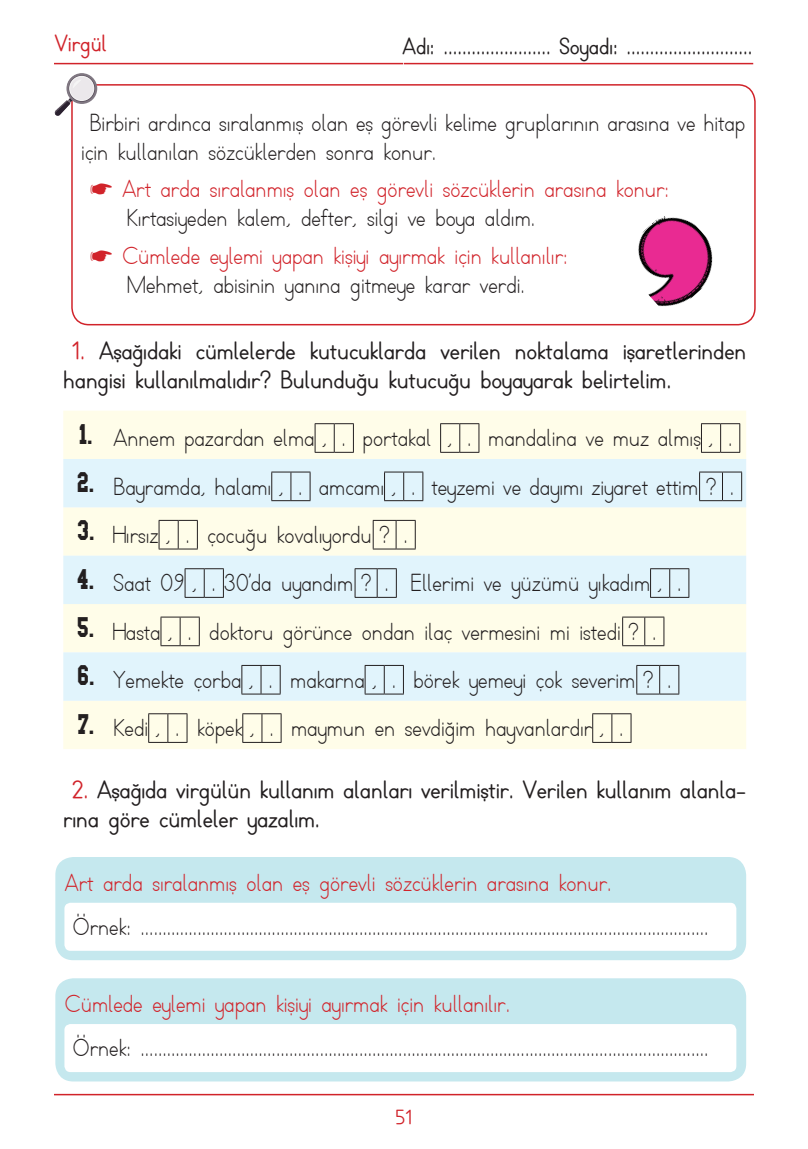
<style>
.page{position:relative;width:808px;height:1149px;background:#fff}
.page>*{position:absolute;margin:0;border:0;box-sizing:border-box;transform-origin:0 0}
.t1{font:24px/28.8px "TTKB Dik Temel Abece";color:#231f20}
.KUTU_İÇİ{font:700 24px/28.8px "TTKB Dik Temel Abece";letter-spacing:-.005em;color:#231f20}
.t2{font:24px "TTKB Dik Temel Abece";color:#d1232a}
.t3{font:24px "Blockbusted";color:#231f20}
.t4{font:700 22.5px "TTKB Dik Temel Abece";color:#231f20}
.Üst_Başlık{font:700 22.5px "TTKB Dik Temel Abece";color:#d1232a}
.t5{font:700 19.5px "TTKB Dik Temel Abece";color:#d1232a}
.s1{color:#d1232a}
</style>
<div class="page">
<hr style="left:54px;top:63px;width:349px;height:1px;background:#d1232a">
<hr style="left:404px;top:63px;width:349px;height:1px;background:#d1232a">
<hr style="left:54px;top:1093px;width:700px;height:1px;background:#d1232a">
<div style="left:71px;top:84px;width:685px;height:241px;border:2px solid #d1232a;border-radius:17px"></div>
<svg style="left:54px;top:73px;width:43px;height:43px"></svg>
<div style="left:63px;top:411px;width:683px;height:337px;background:#fffde9"></div>
<svg style="left:63px;top:459px;width:683px;height:241px;background:#ecf7f3"></svg>
<svg style="left:315px;top:423px;width:39px;height:30px"></svg>
<svg style="left:440px;top:423px;width:40px;height:30px"></svg>
<svg style="left:701px;top:423px;width:39px;height:30px"></svg>
<svg style="left:271px;top:471px;width:40px;height:30px"></svg>
<svg style="left:384px;top:471px;width:39px;height:30px"></svg>
<svg style="left:699px;top:471px;width:43px;height:30px"></svg>
<svg style="left:159px;top:520px;width:39px;height:29px"></svg>
<svg style="left:373px;top:520px;width:43px;height:29px"></svg>
<svg style="left:185px;top:568px;width:39px;height:29px"></svg>
<svg style="left:355px;top:568px;width:42px;height:29px"></svg>
<svg style="left:650px;top:568px;width:39px;height:29px"></svg>
<svg style="left:161px;top:616px;width:39px;height:30px"></svg>
<svg style="left:622px;top:616px;width:42px;height:30px"></svg>
<svg style="left:241px;top:664px;width:40px;height:30px"></svg>
<svg style="left:365px;top:664px;width:39px;height:30px"></svg>
<svg style="left:636px;top:664px;width:43px;height:30px"></svg>
<svg style="left:148px;top:713px;width:40px;height:29px"></svg>
<svg style="left:242px;top:713px;width:40px;height:29px"></svg>
<svg style="left:592px;top:713px;width:40px;height:29px"></svg>
<div style="left:55px;top:856px;width:691px;height:103px;background:#c5e8ee;border-radius:18px"></div>
<div style="left:64px;top:902px;width:672px;height:48px;background:#fff;border-radius:6px"></div>
<div style="left:55px;top:977px;width:691px;height:104px;background:#c5e8ee;border-radius:18px"></div>
<div style="left:64px;top:1023px;width:672px;height:48px;background:#fff;border-radius:6px"></div>
<img style="left:638px;top:216px;width:75px;height:91px">
<p class="Üst_Başlık" style="left:55px;top:29px;width:54px">Virgül</p>
<p class="t4" style="left:402px;top:32px;width:351px">Adı: ....................... Soyadı: ...........................</p>
<p class="t1" style="left:81px;top:109px;width:665px;text-indent:9px">Birbiri ardınca sıralanmış olan eş görevli kelime gruplarının arasına ve hitap için kullanılan sözcüklerden sonra konur.</p>
<p class="t2" style="left:122px;top:174px;width:548px">Art arda sıralanmış olan eş görevli sözcüklerin arasına konur:</p>
<p class="t1" style="left:127px;top:204px;width:410px">Kırtasiyeden kalem, defter, silgi ve boya aldım.</p>
<p class="t2" style="left:122px;top:241px;width:447px">Cümlede eylemi yapan kişiyi ayırmak için kullanılır:</p>
<p class="t1" style="left:127px;top:270px;width:400px">Mehmet, abisinin yanına gitmeye karar verdi.</p>
<p class="KUTU_İÇİ" style="left:63px;top:336px;width:684px;text-indent:9px"><span class="s1">1.</span> Aşağıdaki cümlelerde kutucuklarda verilen noktalama işaretlerinden hangisi kullanılmalıdır? Bulunduğu kutucuğu boyayarak belirtelim.</p>
<p class="t3" style="left:79px;top:420px;width:15px">1.</p>
<p class="t1" style="left:114px;top:424px;width:234px">Annem pazardan elma , .</p>
<p class="t1" style="left:363px;top:424px;width:70px">portakal</p>
<p class="t1" style="left:488px;top:424px;width:246px">mandalina ve muz almış , .</p>
<p class="t1" style="left:447px;top:424px;width:25px">, .</p>
<p class="t3" style="left:77px;top:468px;width:18px">2.</p>
<p class="t1" style="left:114px;top:472px;width:191px">Bayramda, halamı , .</p>
<p class="t1" style="left:319px;top:472px;width:98px">amcamı , .</p>
<p class="t1" style="left:431px;top:472px;width:304px">teyzemi ve dayımı ziyaret ettim ? .</p>
<p class="t3" style="left:77px;top:517px;width:19px">3.</p>
<p class="t1" style="left:114px;top:521px;width:78px">Hırsız , .</p>
<p class="t1" style="left:207px;top:521px;width:202px">çocuğu kovalıyordu ? .</p>
<p class="t3" style="left:77px;top:565px;width:19px">4.</p>
<p class="t1" style="left:114px;top:569px;width:277px">Saat 09 , . 30’da uyandım ? .</p>
<p class="t1" style="left:411px;top:569px;width:272px">Ellerimi ve yüzümü yıkadım , .</p>
<p class="t3" style="left:77px;top:613px;width:18px">5.</p>
<p class="t1" style="left:114px;top:617px;width:80px">Hasta , .</p>
<p class="t1" style="left:209px;top:617px;width:449px">doktoru görünce ondan ilaç vermesini mi istedi ? .</p>
<p class="t3" style="left:77px;top:662px;width:19px">6.</p>
<p class="t1" style="left:114px;top:665px;width:161px">Yemekte çorba , .</p>
<p class="t1" style="left:290px;top:665px;width:107px">makarna , .</p>
<p class="t1" style="left:413px;top:665px;width:260px">börek yemeyi çok severim ? .</p>
<p class="t3" style="left:77px;top:710px;width:18px">7.</p>
<p class="t1" style="left:114px;top:714px;width:68px">Kedi , .</p>
<p class="t1" style="left:197px;top:714px;width:78px">köpek , .</p>
<p class="t1" style="left:291px;top:714px;width:334px">maymun en sevdiğim hayvanlardır , .</p>
<p class="KUTU_İÇİ" style="left:63px;top:775px;width:684px;text-indent:9px"><span class="s1">2.</span> Aşağıda virgülün kullanım alanları verilmiştir. Verilen kullanım alanla&shy;rına göre cümleler yazalım.</p>
<p class="t2" style="left:65px;top:867px;width:548px">Art arda sıralanmış olan eş görevli sözcüklerin arasına konur.</p>
<p class="t1" style="left:73px;top:912px;width:637px">Örnek: ..................................................................................................................................</p>
<p class="t2" style="left:65px;top:988px;width:447px">Cümlede eylemi yapan kişiyi ayırmak için kullanılır.</p>
<p class="t1" style="left:73px;top:1033px;width:637px">Örnek: ..................................................................................................................................</p>
<p class="t5" style="left:396px;top:1104px;width:18px">51</p>
</div>
